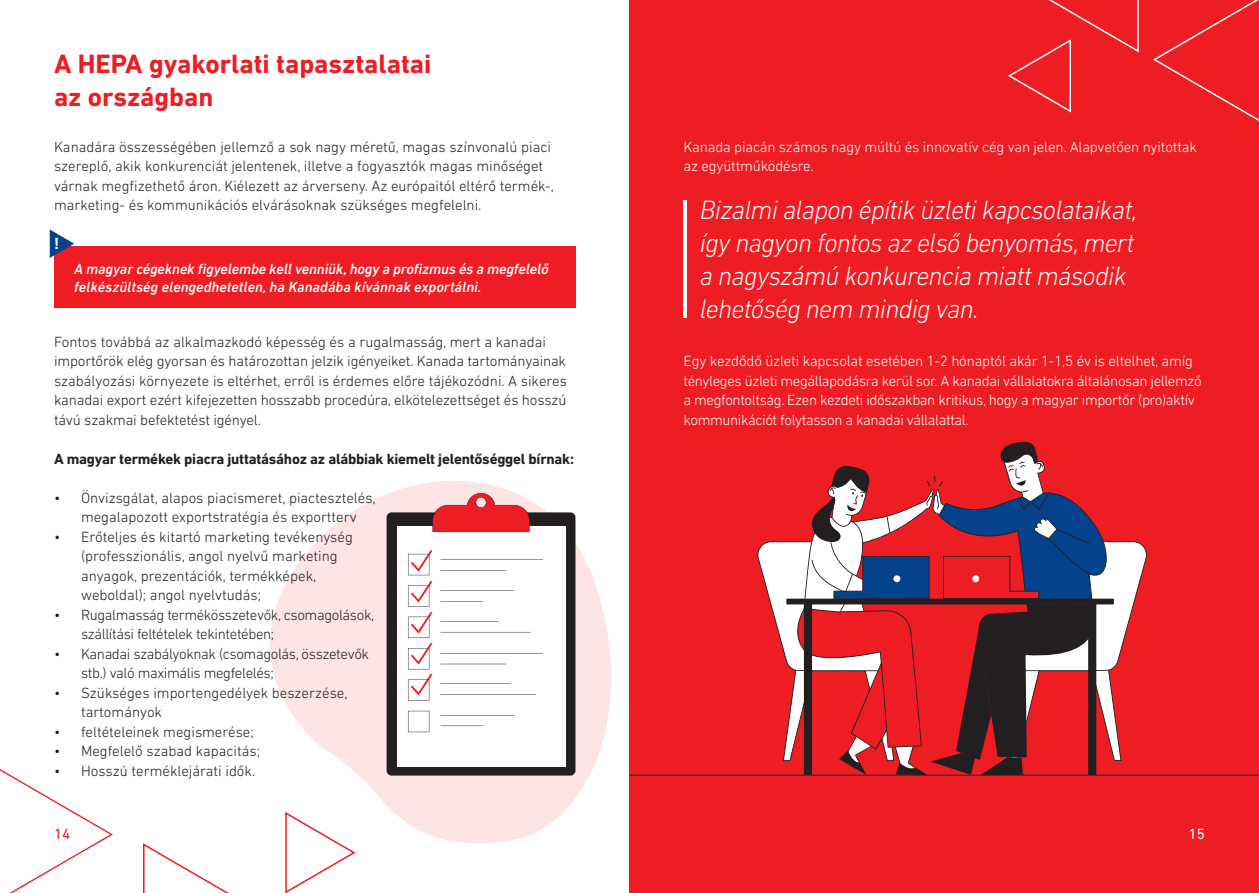
<style>
.page{position:relative;width:1259px;height:893px;background:#fff}
.page>*{position:absolute;margin:0;border:0;box-sizing:border-box;transform-origin:0 0}
.t1{font:italic 300 27px "DIN Next LT Pro";letter-spacing:-.025em;color:#fff}
.t2{font:700 27px "DIN Next LT Pro";color:#ee1d23}
.t3{font:700 16.5px "DIN Next LT Pro";color:#fff}
.t4{font:300 15px/19.5px "DIN Next LT Pro";color:#231f20}
.t5{font:300 15px/19.5px "DIN Next LT Pro";letter-spacing:-.025em;color:#fff}
.t6{font:300 15px/19.5px "DIN Next LT Pro";letter-spacing:-.025em;color:#231f20}
.t7{font:italic 500 15px/18px "DIN Next LT Pro";letter-spacing:-.01em;color:#fff}
.t8{font:700 15px "DIN Next LT Pro";letter-spacing:-.015em;color:#231f20}
.t9{font:15px "DIN Next LT Pro";color:#ee1d23}
.t10{font:15px "DIN Next LT Pro";color:#fff}
</style>
<div class="page">
<svg style="left:270px;top:481px;width:341px;height:362px;fill:#fde4e5"></svg>
<div style="left:629px;top:0;width:630px;height:893px;background:#ee1d23"></div>
<svg style="left:1153px;top:0;width:106px;height:121px"></svg>
<svg style="left:143px;top:842px;width:128px;height:51px"></svg>
<svg style="left:284px;top:811px;width:73px;height:82px"></svg>
<svg style="left:0;top:769px;width:113px;height:124px"></svg>
<div style="left:54px;top:246px;width:521px;height:62px;background:#ee1d23"></div>
<svg style="left:50px;top:229px;width:24px;height:29px"></svg>
<div style="left:386px;top:512px;width:189px;height:264px;background:#231f20;border-radius:5px"></div>
<div style="left:397px;top:526px;width:168px;height:241px;background:#fff"></div>
<svg style="left:432px;top:493px;width:97px;height:39px;background:#eb565b"></svg>
<svg style="left:408px;top:711px;width:21px;height:21px"></svg>
<svg style="left:440px;top:559px;width:103px;height:1px"></svg>
<svg style="left:440px;top:570px;width:66px;height:1px"></svg>
<svg style="left:440px;top:653px;width:103px;height:1px"></svg>
<svg style="left:440px;top:664px;width:66px;height:1px"></svg>
<svg style="left:440px;top:683px;width:71px;height:1px"></svg>
<svg style="left:440px;top:694px;width:96px;height:1px"></svg>
<svg style="left:440px;top:590px;width:74px;height:1px"></svg>
<svg style="left:440px;top:601px;width:43px;height:1px"></svg>
<svg style="left:440px;top:715px;width:74px;height:1px"></svg>
<svg style="left:441px;top:726px;width:42px;height:1px"></svg>
<svg style="left:440px;top:621px;width:59px;height:1px"></svg>
<svg style="left:440px;top:632px;width:91px;height:1px"></svg>
<svg style="left:408px;top:550px;width:24px;height:25px"></svg>
<svg style="left:408px;top:581px;width:24px;height:120px"></svg>
<svg style="left:1008px;top:0;width:131px;height:113px"></svg>
<svg style="left:629px;top:441px;width:630px;height:335px"></svg>
<hr style="left:683px;top:200px;width:4px;height:118px;background:#fff">
<p class="t2" style="left:54px;top:48px;width:379px">A HEPA gyakorlati tapasztalatai</p>
<p class="t2" style="left:54px;top:81px;width:161px">az országban</p>
<p class="t4" style="left:54px;top:136px;width:501px">Kanadára összességében jellemző a sok nagy méretű, magas színvonalú piaci szereplő, akik konkurenciát jelentenek, illetve a fogyasztók magas minőséget várnak megfizethető áron. Kiélezett az árverseny. Az európaitól eltérő termék-, marketing- és kommunikációs elvárásoknak szükséges megfelelni.</p>
<p class="t3" style="left:54px;top:234px;width:7px">!</p>
<p class="t7" style="left:74px;top:259px;width:476px">A magyar cégeknek figyelembe kell venniük, hogy a profizmus és a megfelelő felkészültség elengedhetetlen, ha Kanadába kívánnak exportálni.</p>
<p class="t4" style="left:54px;top:331px;width:493px">Fontos továbbá az alkalmazkodó képesség és a rugalmasság, mert a kanadai</p>
<p class="t4" style="left:54px;top:351px;width:514px;text-align:justify">importőrök elég gyorsan és határozottan jelzik igényeiket. Kanada tartományainak szabályozási környezete is eltérhet, erről is érdemes előre tájékozódni. A sikeres kanadai export ezért kifejezetten hosszabb procedúra, elkötelezettséget és hosszú távú szakmai befektetést igényel.</p>
<p class="t8" style="left:54px;top:450px;width:521px">A magyar termékek piacra juttatásához az alábbiak kiemelt jelentőséggel bírnak:</p>
<p class="t4" style="left:54px;top:487px;width:323px;text-align:center">• Önvizsgálat, alapos piacismeret, piactesztelés, megalapozott exportstratégia és exportterv</p>
<p class="t4" style="left:81px;top:526px;width:273px;text-indent:-27px">• Erőteljes és kitartó marketing tevékenység (professzionális, angol nyelvű marketing anyagok, prezentációk, termékképek, weboldal); angol nyelvtudás;</p>
<p class="t6" style="left:81px;top:604px;width:295px;text-indent:-27px">• Rugalmasság termékösszetevők, csomagolások, szállítási feltételek tekintetében;</p>
<p class="t6" style="left:81px;top:643px;width:290px;text-indent:-27px">• Kanadai szabályoknak (csomagolás, összetevők stb.) való maximális megfelelés;</p>
<p class="t4" style="left:81px;top:682px;width:268px;text-indent:-27px">• Szükséges importengedélyek beszerzése, tartományok</p>
<p class="t4" style="left:54px;top:721px;width:201px">• feltételeinek megismerése;</p>
<p class="t4" style="left:54px;top:741px;width:208px">• Megfelelő szabad kapacitás;</p>
<p class="t4" style="left:54px;top:760px;width:203px">• Hosszú terméklejárati idők.</p>
<p class="t5" style="left:683px;top:136px;width:515px">Kanada piacán számos nagy múltú és innovatív cég van jelen. Alapvetően nyitottak az együttműködésre.</p>
<p class="t1" style="left:700px;top:194px;width:439px">Bizalmi alapon építik üzleti kapcsolataikat,</p>
<p class="t1" style="left:700px;top:227px;width:436px">így nagyon fontos az első benyomás, mert</p>
<p class="t1" style="left:700px;top:260px;width:428px">a nagyszámú konkurencia miatt második</p>
<p class="t1" style="left:700px;top:293px;width:280px">lehetőség nem mindig van.</p>
<p class="t5" style="left:683px;top:351px;width:520px">Egy kezdődő üzleti kapcsolat esetében 1-2 hónaptól akár 1-1,5 év is eltelhet, amíg tényleges üzleti megállapodásra kerül sor. A kanadai vállalatokra általánosan jellemző a megfontoltság. Ezen kezdeti időszakban kritikus, hogy a magyar importőr (pro)aktív kommunikációt folytasson a kanadai vállalattal.</p>
<p class="t9" style="left:54px;top:825px;width:18px">14</p>
<p class="t10" style="left:1188px;top:825px;width:18px">15</p>
</div>
